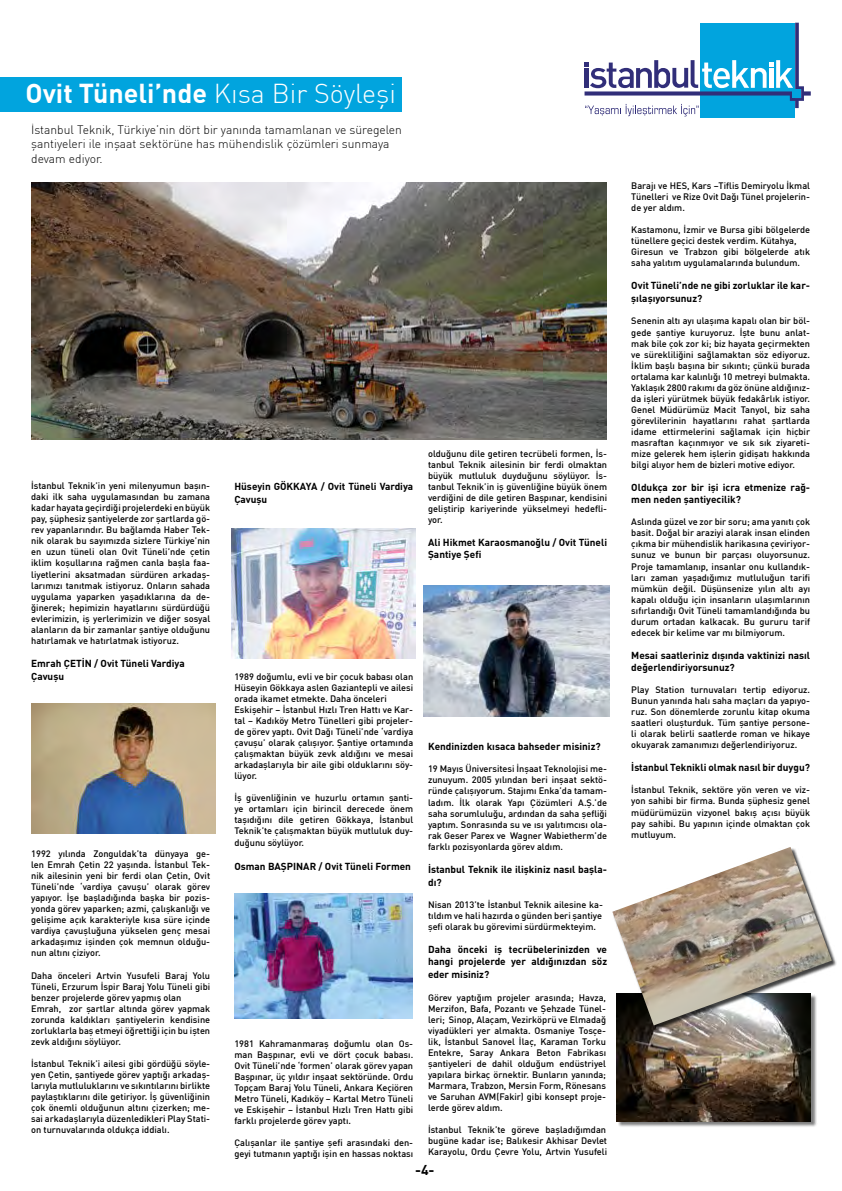
<style>
.page{position:relative;width:842px;height:1191px;background:#fff}
.page>*{position:absolute;margin:0;border:0;box-sizing:border-box;transform-origin:0 0}
.t1{font:700 26.8px "DIN Pro";color:#fff}
.t2{font:14px "DIN Bold";color:#000}
.t3{font:300 12.1px/14.5px "DIN Pro";color:#000}
.t4{font:700 10px/13.2px "DIN Pro";color:#000}
.t5{font:500 9.2px/11px "DIN Pro";color:#000;text-align:justify}
.s1{font-weight:300}
</style>
<div class="page">
<div style="left:0;top:77px;width:401px;height:34px;background:#01a4de"></div>
<div style="left:700px;top:23px;width:95px;height:95px;background:#01a4de"></div>
<svg style="left:584px;top:23px;width:227px;height:93px"></svg>
<img style="left:31px;top:703px;width:185px;height:130px">
<img style="left:235px;top:893px;width:177px;height:125px">
<img style="left:424px;top:585px;width:186px;height:131px">
<img style="left:232px;top:528px;width:184px;height:131px">
<img style="left:31px;top:182px;width:576px;height:257px">
<div style="left:618px;top:994px;width:200px;height:133px;background:#000;opacity:.5"></div>
<img style="left:616px;top:1031px;width:195px;height:90px">
<div style="left:613px;top:847px;width:225px;height:184px;background:#000;opacity:.75"></div>
<img style="left:612px;top:847px;width:220px;height:178px">
<h1 class="t1" style="left:26px;top:76px;width:372px">Ovit Tüneli’nde <span class="s1">Kısa Bir Söyleşi</span></h1>
<h3 class="t3" style="left:31px;top:122px;width:372px">İstanbul Teknik, Türkiye’nin dört bir yanında tamamlanan ve süregelen şantiyeleri ile inşaat sektörüne has mühendislik çözümleri sunmaya devam ediyor.</h3>
<p class="t5" style="left:31px;top:480px;width:181px">İstanbul Teknik’in yeni milenyumun başın&shy;daki ilk saha uygulamasından bu zamana kadar hayata geçirdiği projelerdeki en büyük pay, şüphesiz şantiyelerde zor şartlarda gö&shy;rev yapanlarındır. Bu bağlamda Haber Tek&shy;nik olarak bu sayımızda sizlere Türkiye’nin en uzun tüneli olan Ovit Tüneli’nde çetin iklim koşullarına rağmen canla başla faa&shy;liyetlerini aksatmadan sürdüren arkadaş&shy;larımızı tanıtmak istiyoruz. Onların sahada uygulama yaparken yaşadıklarına da de&shy;ğinerek; hepimizin hayatlarını sürdürdüğü evlerimizin, iş yerlerimizin ve diğer sosyal alanların da bir zamanlar şantiye olduğunu hatırlamak ve hatırlatmak istiyoruz.</p>
<p class="t4" style="left:31px;top:656px;width:155px">Emrah ÇETİN / Ovit Tüneli Vardiya<br>Çavuşu</p>
<p class="t5" style="left:31px;top:848px;width:181px">1992 yılında Zonguldak’ta dünyaya ge&shy;len Emrah Çetin 22 yaşında. İstanbul Tek&shy;nik ailesinin yeni bir ferdi olan Çetin, Ovit Tüneli’nde ‘vardiya çavuşu’ olarak görev yapıyor. İşe başladığında başka bir pozis&shy;yonda görev yaparken; azmi, çalışkanlığı ve gelişime açık karakteriyle kısa süre içinde vardiya çavuşluğuna yükselen genç mesai arkadaşımız işinden çok memnun olduğu&shy;nun altını çiziyor.</p>
<p class="t5" style="left:31px;top:969px;width:181px;text-align:left">Daha önceleri Artvin Yusufeli Baraj Yolu Tüneli, Erzurum İspir Baraj Yolu Tüneli gibi benzer projelerde görev yapmış olan Emrah, zor şartlar altında görev yapmak zorunda kaldıkları şantiyelerin kendisine zorluklarla baş etmeyi öğrettiği için bu işten zevk aldığını söylüyor.</p>
<p class="t5" style="left:31px;top:1057px;width:181px">İstanbul Teknik’i ailesi gibi gördüğü söyle&shy;yen Çetin, şantiyede görev yaptığı arkadaş&shy;larıyla mutluluklarını ve sıkıntılarını birlikte paylaştıklarını dile getiriyor. İş güvenliğinin çok önemli olduğunun altını çizerken; me&shy;sai arkadaşlarıyla düzenledikleri Play Stati&shy;on turnuvalarında oldukça iddialı.</p>
<p class="t4" style="left:234px;top:479px;width:180px">Hüseyin GÖKKAYA / Ovit Tüneli Vardiya<br>Çavuşu</p>
<p class="t5" style="left:428px;top:448px;width:181px">olduğunu dile getiren tecrübeli formen, İs&shy;tanbul Teknik ailesinin bir ferdi olmaktan büyük mutluluk duyduğunu söylüyor. İs&shy;tanbul Teknik’in iş güvenliğine büyük önem verdiğini de dile getiren Başpınar, kendisini geliştirip kariyerinde yükselmeyi hedefli&shy;yor.</p>
<p class="t4" style="left:428px;top:536px;width:181px;line-height:12px">Ali Hikmet Karaosmanoğlu / Ovit Tüneli<br>Şantiye Şefi</p>
<p class="t5" style="left:234px;top:670px;width:180px;text-align:left">1989 doğumlu, evli ve bir çocuk babası olan Hüseyin Gökkaya aslen Gaziantepli ve ailesi orada ikamet etmekte. Daha önceleri Eskişehir – İstanbul Hızlı Tren Hattı ve Kar&shy;tal – Kadıköy Metro Tünelleri gibi projeler&shy;de görev yaptı. Ovit Dağı Tüneli’nde ‘vardiya çavuşu’ olarak çalışıyor. Şantiye ortamında çalışmaktan büyük zevk aldığını ve mesai arkadaşlarıyla bir aile gibi olduklarını söy&shy;lüyor.</p>
<p class="t5" style="left:234px;top:792px;width:180px">İş güvenliğinin ve huzurlu ortamın şanti&shy;ye ortamları için birincil derecede önem taşıdığını dile getiren Gökkaya, İstanbul Teknik’te çalışmaktan büyük mutluluk duy&shy;duğunu söylüyor.</p>
<p class="t4" style="left:234px;top:859px;width:178px">Osman BAŞPINAR / Ovit Tüneli Formen</p>
<p class="t5" style="left:234px;top:1037px;width:180px">1981 Kahramanmaraş doğumlu olan Os&shy;man Başpınar, evli ve dört çocuk babası.<br>Ovit Tüneli’nde ‘formen’ olarak görev yapan Başpınar, üç yıldır inşaat sektöründe. Ordu Topçam Baraj Yolu Tüneli, Ankara Keçiören Metro Tüneli, Kadıköy – Kartal Metro Tüneli ve Eskişehir – İstanbul Hızlı Tren Hattı gibi farklı projelerde görev yaptı.</p>
<p class="t5" style="left:234px;top:1137px;width:180px">Çalışanlar ile şantiye şefi arasındaki den&shy;geyi tutmanın yaptığı işin en hassas noktası</p>
<p class="t4" style="left:428px;top:739px;width:174px">Kendinizden kısaca bahseder misiniz?</p>
<p class="t5" style="left:428px;top:763px;width:181px">19 Mayıs Üniversitesi İnşaat Teknolojisi me&shy;zunuyum. 2005 yılından beri inşaat sektö&shy;ründe çalışıyorum. Stajımı Enka’da tamam&shy;ladım. İlk olarak Yapı Çözümleri A.Ş.’de saha sorumluluğu, ardından da saha şefliği yaptım. Sonrasında su ve ısı yalıtımcısı ola&shy;rak Geser Parex ve Wagner Wabietherm’de farklı pozisyonlarda görev aldım.</p>
<p class="t4" style="left:428px;top:862px;width:181px">İstanbul Teknik ile ilişkiniz nasıl başla&shy;dı?</p>
<p class="t5" style="left:428px;top:899px;width:176px">Nisan 2013’te İstanbul Teknik ailesine ka&shy;tıldım ve hali hazırda o günden beri şantiye şefi olarak bu görevimi sürdürmekteyim.</p>
<p class="t4" style="left:428px;top:943px;width:181px;line-height:12px">Daha önceki iş tecrübelerinizden ve hangi projelerde yer aldığınızdan söz</p>
<p class="t4" style="left:428px;top:968px;width:63px">eder misiniz?</p>
<p class="t5" style="left:428px;top:991px;width:180px">Görev yaptığım projeler arasında; Havza, Merzifon, Bafa, Pozantı ve Şehzade Tünel&shy;leri; Sinop, Alaçam, Vezirköprü ve Elmadağ viyadükleri yer almakta. Osmaniye Tosçe&shy;lik, İstanbul Sanovel İlaç, Karaman Torku Entekre, Saray Ankara Beton Fabrikası şantiyeleri de dahil olduğum endüstriyel yapılara birkaç örnektir. Bunların yanında; Marmara, Trabzon, Mersin Form, Rönesans ve Saruhan AVM(Fakir) gibi konsept proje&shy;lerde görev aldım.</p>
<p class="t5" style="left:428px;top:1124px;width:181px">İstanbul Teknik’te göreve başladığımdan bugüne kadar ise; Balıkesir Akhisar Devlet Karayolu, Ordu Çevre Yolu, Artvin Yusufeli</p>
<h2 class="t2" style="left:415px;top:1161px;width:21px">-4-</h2>
<p class="t5" style="left:631px;top:180px;width:180px">Barajı ve HES, Kars –Tiflis Demiryolu İkmal Tünelleri ve Rize Ovit Dağı Tünel projelerin&shy;de yer aldım.</p>
<p class="t5" style="left:631px;top:224px;width:180px;text-align:left">Kastamonu, İzmir ve Bursa gibi bölgelerde tünellere geçici destek verdim. Kütahya, Giresun ve Trabzon gibi bölgelerde atık saha yalıtım uygulamalarında bulundum.</p>
<p class="t4" style="left:631px;top:278px;width:180px">Ovit Tüneli’nde ne gibi zorluklar ile kar&shy;şılaşıyorsunuz?</p>
<p class="t5" style="left:631px;top:315px;width:180px">Senenin altı ayı ulaşıma kapalı olan bir böl&shy;gede şantiye kuruyoruz. İşte bunu anlat&shy;mak bile çok zor ki; biz hayata geçirmekten ve sürekliliğini sağlamaktan söz ediyoruz.<br>İklim başlı başına bir sıkıntı; çünkü burada ortalama kar kalınlığı 10 metreyi bulmakta.<br>Yaklaşık 2800 rakımı da göz önüne aldığınız&shy;da işleri yürütmek büyük fedakârlık istiyor.<br>Genel Müdürümüz Macit Tanyol, biz saha görevlilerinin hayatlarını rahat şartlarda idame ettirmelerini sağlamak için hiçbir masraftan kaçınmıyor ve sık sık ziyareti&shy;mize gelerek hem işlerin gidişatı hakkında bilgi alıyor hem de bizleri motive ediyor.</p>
<p class="t4" style="left:631px;top:481px;width:180px;line-height:12px">Oldukça zor bir işi icra etmenize rağ&shy;men neden şantiyecilik?</p>
<p class="t5" style="left:631px;top:516px;width:180px">Aslında güzel ve zor bir soru; ama yanıtı çok basit. Doğal bir araziyi alarak insan elinden çıkma bir mühendislik harikasına çeviriyor&shy;sunuz ve bunun bir parçası oluyorsunuz.<br>Proje tamamlanıp, insanlar onu kullandık&shy;ları zaman yaşadığımız mutluluğun tarifi mümkün değil. Düşünsenize yılın altı ayı kapalı olduğu için insanların ulaşımlarının sıfırlandığı Ovit Tüneli tamamlandığında bu durum ortadan kalkacak. Bu gururu tarif edecek bir kelime var mı bilmiyorum.</p>
<p class="t4" style="left:631px;top:649px;width:180px;line-height:12px">Mesai saatleriniz dışında vaktinizi nasıl değerlendiriyorsunuz?</p>
<p class="t5" style="left:631px;top:684px;width:180px">Play Station turnuvaları tertip ediyoruz.<br>Bunun yanında halı saha maçları da yapıyo&shy;ruz. Son dönemlerde zorunlu kitap okuma saatleri oluşturduk. Tüm şantiye persone&shy;li olarak belirli saatlerde roman ve hikaye okuyarak zamanımızı değerlendiriyoruz.</p>
<p class="t4" style="left:631px;top:760px;width:180px">İstanbul Teknikli olmak nasıl bir duygu?</p>
<p class="t5" style="left:631px;top:784px;width:180px">İstanbul Teknik, sektöre yön veren ve viz&shy;yon sahibi bir firma. Bunda şüphesiz genel müdürümüzün vizyonel bakış açısı büyük pay sahibi. Bu yapının içinde olmaktan çok mutluyum.</p>
</div>
